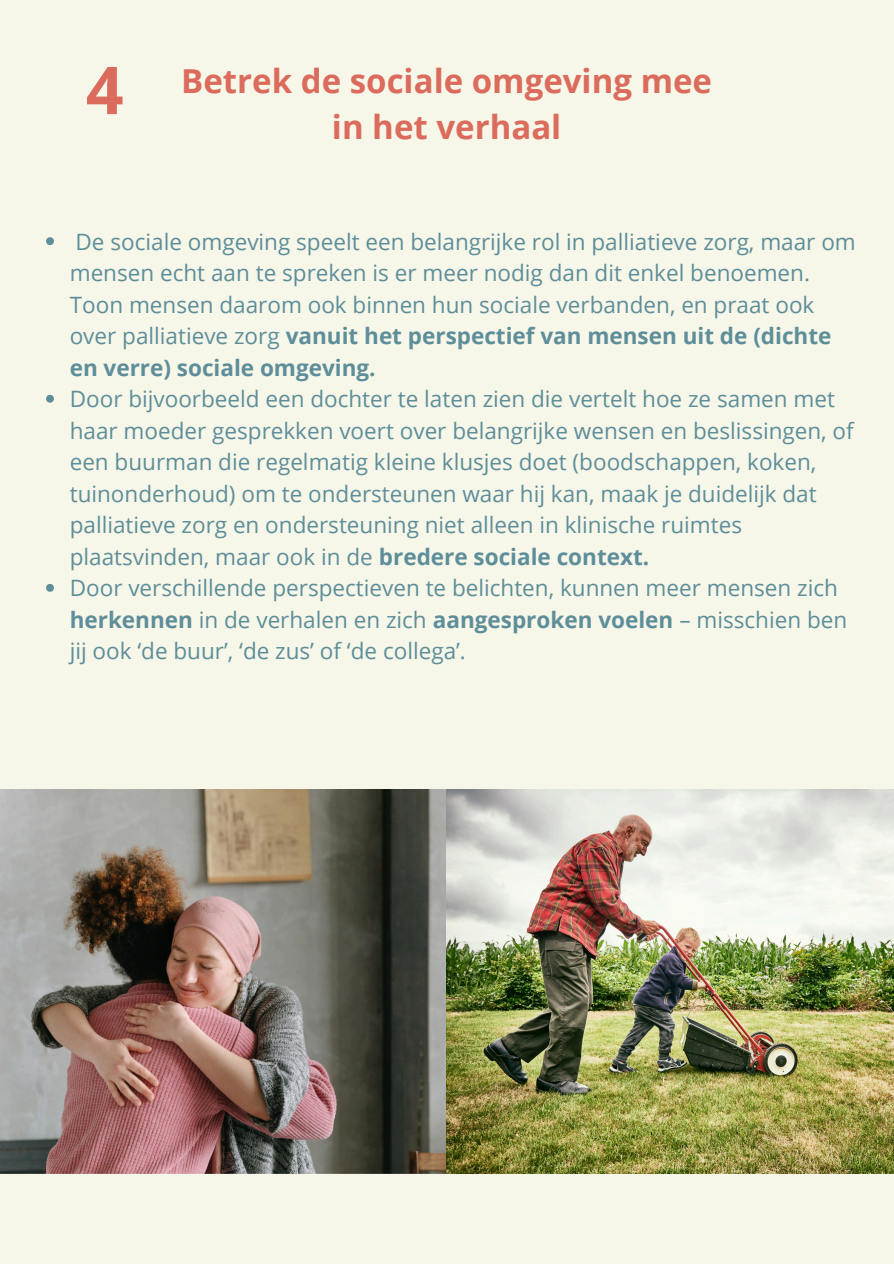
<style>
.page{position:relative;width:894px;height:1264px;background:#fff}
.page>*{position:absolute;margin:0;border:0;box-sizing:border-box;transform-origin:0 0}
.t1{font:700 66px "Open Sans";color:#db6c5d}
.t2{font:700 33px/46.2px "Open Sans";color:#db6c5d;text-align:center}
.t3{font:22.5px/31.5px "Open Sans";color:#5e8e99}
.s1{font-weight:700}
</style>
<div class="page">
<div style="left:0;top:0;width:893px;height:1263px;background:#f6f6e9"></div>
<img style="left:0;top:789px;width:446px;height:384px">
<img style="left:446px;top:789px;width:447px;height:384px">
<svg style="left:46px;top:237px;width:8px;height:8px"></svg>
<svg style="left:46px;top:395px;width:8px;height:7px"></svg>
<svg style="left:46px;top:584px;width:8px;height:7px"></svg>
<h1 class="t1" style="left:86px;top:44px;width:39px">4</h1>
<p class="t2" style="left:181px;top:57px;width:532px">Betrek de sociale omgeving mee in het verhaal</p>
<p class="t3" style="left:70px;top:225px;width:787px">De sociale omgeving speelt een belangrijke rol in palliatieve zorg, maar om mensen echt aan te spreken is er meer nodig dan dit enkel benoemen.<br>Toon mensen daarom ook binnen hun sociale verbanden, en praat ook over palliatieve zorg <span class="s1">vanuit het perspectief van mensen uit de (dichte en verre) sociale omgeving.</span></p>
<p class="t3" style="left:70px;top:383px;width:785px">Door bijvoorbeeld een dochter te laten zien die vertelt hoe ze samen met haar moeder gesprekken voert over belangrijke wensen en beslissingen, of een buurman die regelmatig kleine klusjes doet (boodschappen, koken, tuinonderhoud) om te ondersteunen waar hij kan, maak je duidelijk dat palliatieve zorg en ondersteuning niet alleen in klinische ruimtes plaatsvinden, maar ook in de <span class="s1">bredere sociale context.</span></p>
<p class="t3" style="left:70px;top:572px;width:778px">Door verschillende perspectieven te belichten, kunnen meer mensen zich <span class="s1">herkennen</span> in de verhalen en zich <span class="s1">aangesproken voelen</span> – misschien ben jij ook ‘de buur’, ‘de zus’ of ‘de collega’.</p>
</div>
